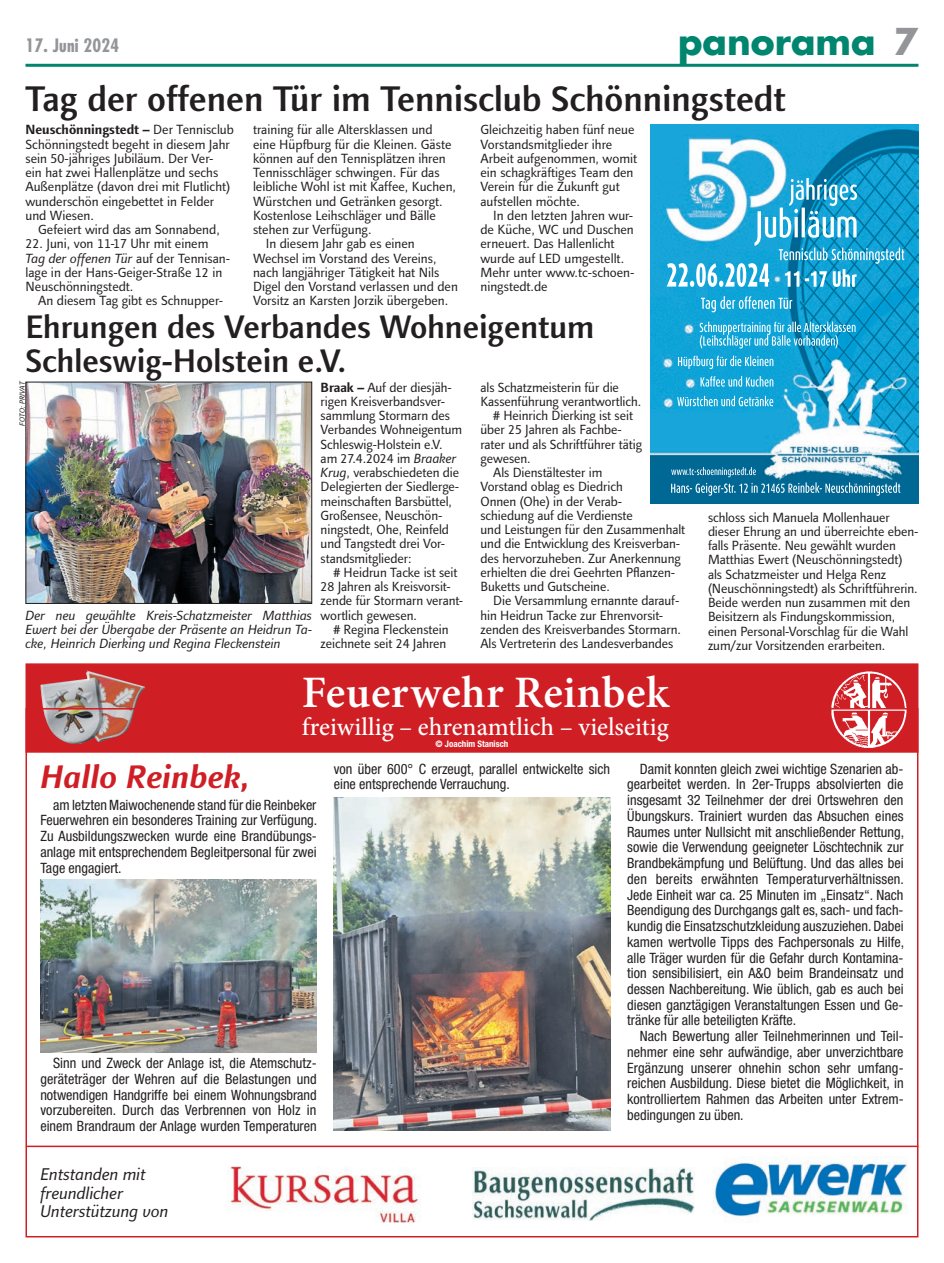
<style>
.page{position:relative;width:944px;height:1263px;background:#fff}
.page>*{position:absolute;margin:0;border:0;box-sizing:border-box;transform-origin:0 0}
.t1{font:600 45px "Minion Pro";letter-spacing:.005em;color:#fff}
.t2{font:500 36px "Linotype Finnegan";color:#231f20}
.t3{font:700 36px "Futura Std";color:#00856f}
.t4{font:500 33px/34.5px "Linotype Finnegan";color:#231f20}
.t5{font:italic 700 33px "Linotype Finnegan";color:#d01e25}
.t6{font:500 25.5px "Minion Pro";color:#fff}
.t7{font:700 condensed 18px "Futura Std";letter-spacing:.01em;color:#939598}
.t8{font:italic 17.25px/18.8px "Linotype Finnegan";color:#231f20}
.t9{font:condensed 14.25px/15.8px "Helvetica Neue LT Std";color:#231f20;text-align:justify}
.t10{font:13.5px/14.2px "Linotype Finnegan";letter-spacing:-.005em;color:#231f20}
.t11{font:italic 13.5px/14.2px "Linotype Finnegan";color:#231f20;text-align:justify}
.t12{font:700 condensed 9px "Helvetica Neue LT Std";color:#fff}
.t13{font:italic 7.5px "Linotype Finnegan SC";color:#231f20}
.s1{color:#939598}
.s2{font-weight:700}
.s3{font-style:italic}
</style>
<div class="page">
<hr style="left:26px;top:64px;width:892px;height:3px;background:#00856f">
<div style="left:26px;top:663px;width:892px;height:90px;background:#d01e25;border:2px solid #d01e25"></div>
<img style="left:831px;top:671px;width:76px;height:77px">
<img style="left:40px;top:670px;width:105px;height:74px">
<img style="left:713px;top:1158px;width:195px;height:60px">
<img style="left:228px;top:1166px;width:193px;height:56px">
<hr style="left:27px;top:1145px;width:891px;height:2px;background:#d01e25">
<img style="left:40px;top:880px;width:277px;height:172px">
<img style="left:334px;top:797px;width:276px;height:333px">
<img style="left:472px;top:1167px;width:223px;height:53px">
<img style="left:651px;top:124px;width:267px;height:379px">
<img style="left:28px;top:384px;width:282px;height:218px">
<div style="left:26px;top:382px;width:286px;height:222px;border:1px solid #231f20"></div>
<h3 class="t7" style="left:26px;top:34px;width:95px">17. Juni 2024</h3>
<h2 class="t3" style="left:678px;top:18px;width:242px">panorama <span class="s1">7</span></h2>
<h2 class="t2" style="left:26px;top:78px;width:762px">Tag der offenen Tür im Tennisclub Schönningstedt</h2>
<p class="t10" style="left:26px;top:123px;width:210px"><span class="s2">Neuschönningstedt –</span> Der Tennisclub Schönningstedt begeht in diesem Jahr sein 50-jähriges Jubiläum. Der Ver-<br>ein hat zwei Hallenplätze und sechs Außenplätze (davon drei mit Flutlicht) wunderschön eingebettet in Felder und Wiesen.</p>
<p class="t10" style="left:38px;top:223px;width:183px">Gefeiert wird das am Sonnabend,</p>
<p class="t10" style="left:26px;top:237px;width:206px">22. Juni, von 11-17 Uhr mit einem<br><span class="s3">Tag der offenen Tür</span> auf der Tennisan&shy;lage in der Hans-Geiger-Straße 12 in<br>Neuschönningstedt.</p>
<p class="t10" style="left:38px;top:294px;width:186px">An diesem Tag gibt es Schnupper-</p>
<p class="t10" style="left:253px;top:123px;width:181px">training für alle Altersklassen und</p>
<p class="t10" style="left:253px;top:137px;width:200px">eine Hüpfburg für die Kleinen. Gäste</p>
<p class="t10" style="left:253px;top:151px;width:194px">können auf den Tennisplätzen ihren</p>
<p class="t10" style="left:253px;top:166px;width:188px">Tennisschläger schwingen. Für das</p>
<p class="t10" style="left:253px;top:180px;width:205px">leibliche Wohl ist mit Kaffee, Kuchen,</p>
<p class="t10" style="left:253px;top:194px;width:191px">Würstchen und Getränken gesorgt.</p>
<p class="t10" style="left:253px;top:208px;width:185px">Kostenlose Leihschläger und Bälle</p>
<p class="t10" style="left:253px;top:223px;width:120px">stehen zur Verfügung.</p>
<p class="t10" style="left:266px;top:237px;width:151px">In diesem Jahr gab es einen</p>
<p class="t10" style="left:253px;top:251px;width:185px">Wechsel im Vorstand des Vereins,</p>
<p class="t10" style="left:253px;top:265px;width:188px">nach langjähriger Tätigkeit hat Nils</p>
<p class="t10" style="left:253px;top:280px;width:206px">Digel den Vorstand verlassen und den</p>
<p class="t10" style="left:253px;top:294px;width:197px">Vorsitz an Karsten Jorzik übergeben.</p>
<p class="t10" style="left:480px;top:123px;width:158px">Gleichzeitig haben fünf neue<br>Vorstandsmitglieder ihre<br>Arbeit aufgenommen, womit ein schagkräftiges Team den<br>Verein für die Zukunft gut aufstellen möchte.</p>
<p class="t10" style="left:480px;top:208px;width:156px;text-indent:13px">In den letzten Jahren wur&shy;de Küche, WC und Duschen erneuert. Das Hallenlicht wurde auf LED umgestellt.<br>Mehr unter www.tc-schoen&shy;ningstedt.de</p>
<h3 class="t4" style="left:26px;top:310px;width:570px">Ehrungen des Verbandes Wohneigentum<br>Schleswig-Holstein e.V.</h3>
<p class="t13" style="left:18px;top:426px;width:46px;rotate:-90deg">FOTO: PRIVAT</p>
<p class="t10" style="left:321px;top:380px;width:143px"><span class="s2">Braak –</span> Auf der diesjäh&shy;rigen Kreisverbandsver&shy;sammlung Stormarn des<br>Verbandes Wohneigentum<br>Schleswig-Holstein e.V. am 27.4.2024 im <span class="s3">Braaker<br>Krug</span>, verabschiedeten die<br>Delegierten der Siedlerge&shy;meinschaften Barsbüttel,<br>Großensee, Neuschön&shy;ningstedt, Ohe, Reinfeld und Tangstedt drei Vor&shy;standsmitglieder:</p>
<p class="t10" style="left:321px;top:565px;width:144px;text-indent:13px"># Heidrun Tacke ist seit<br>28 Jahren als Kreisvorsit&shy;zende für Stormarn verant&shy;wortlich gewesen.</p>
<p class="t10" style="left:321px;top:622px;width:129px;text-align:right"># Regina Fleckenstein zeichnete seit 24 Jahren</p>
<p class="t10" style="left:480px;top:380px;width:140px">als Schatzmeisterin für die</p>
<p class="t10" style="left:480px;top:394px;width:162px">Kassenführung verantwortlich.</p>
<p class="t10" style="left:493px;top:409px;width:141px"># Heinrich Dierking ist seit</p>
<p class="t10" style="left:480px;top:423px;width:143px">über 25 Jahren als Fachbe-</p>
<p class="t10" style="left:480px;top:437px;width:163px">rater und als Schriftführer tätig</p>
<p class="t10" style="left:480px;top:451px;width:52px">gewesen.</p>
<p class="t10" style="left:493px;top:466px;width:111px">Als Dienstältester im</p>
<p class="t10" style="left:480px;top:480px;width:144px">Vorstand oblag es Diedrich</p>
<p class="t10" style="left:480px;top:494px;width:143px">Onnen (Ohe) in der Verab-</p>
<p class="t10" style="left:480px;top:508px;width:154px">schiedung auf die Verdienste</p>
<p class="t10" style="left:480px;top:522px;width:206px">und Leistungen für den Zusammenhalt</p>
<p class="t10" style="left:480px;top:537px;width:201px">und die Entwicklung des Kreisverban-</p>
<p class="t10" style="left:480px;top:551px;width:202px">des hervorzuheben. Zur Anerkennung</p>
<p class="t10" style="left:480px;top:565px;width:196px">erhielten die drei Geehrten Pflanzen-</p>
<p class="t10" style="left:480px;top:579px;width:131px">Buketts und Gutscheine.</p>
<p class="t10" style="left:493px;top:594px;width:188px">Die Versammlung ernannte darauf-</p>
<p class="t10" style="left:480px;top:608px;width:184px">hin Heidrun Tacke zur Ehrenvorsit-</p>
<p class="t10" style="left:480px;top:622px;width:202px">zenden des Kreisverbandes Stormarn.</p>
<p class="t10" style="left:480px;top:636px;width:194px">Als Vertreterin des Landesverbandes</p>
<p class="t11" style="left:26px;top:608px;width:288px">Der neu gewählte Kreis-Schatzmeister Matthias Ewert bei der Übergabe der Präsente an Heidrun Ta&shy;cke, Heinrich Dierking und Regina Fleckenstein</p>
<h1 class="t1" style="left:302px;top:661px;width:369px">Feuerwehr Reinbek</h1>
<h3 class="t6" style="left:302px;top:710px;width:368px">freiwillig – ehrenamtlich – vielseitig</h3>
<p class="t12" style="left:436px;top:739px;width:74px">© Joachim Stanisch</p>
<p class="t10" style="left:708px;top:510px;width:212px">schloss sich Manuela Mollenhauer dieser Ehrung an und überreichte eben&shy;falls Präsente. Neu gewählt wurden Matthias Ewert (Neuschönningstedt) als Schatzmeister und Helga Renz (Neuschönningstedt) als Schriftführerin.<br>Beide werden nun zusammen mit den Beisitzern als Findungskommission, einen Personal-Vorschlag für die Wahl zum/zur Vorsitzenden erarbeiten.</p>
<h3 class="t5" style="left:40px;top:757px;width:211px">Hallo Reinbek,</h3>
<p class="t9" style="left:40px;top:797px;width:278px;text-indent:13px">am letzten Maiwochenende stand für die Reinbeker Feuerwehren ein besonderes Training zur Verfügung.<br>Zu Ausbildungszwecken wurde eine Brandübungs&shy;anlage mit entsprechendem Begleitpersonal für zwei Tage engagiert.</p>
<p class="t9" style="left:40px;top:1055px;width:278px;text-indent:13px">Sinn und Zweck der Anlage ist, die Atemschutz&shy;geräteträger der Wehren auf die Belastungen und notwendigen Handgriffe bei einem Wohnungsbrand vorzubereiten. Durch das Verbrennen von Holz in einem Brandraum der Anlage wurden Temperaturen</p>
<p class="t8" style="left:40px;top:1165px;width:130px">Entstanden mit freundlicher<br>Unterstützung von</p>
<p class="t9" style="left:334px;top:760px;width:278px">von über 600° C erzeugt, parallel entwickelte sich eine entsprechende Verrauchung.</p>
<p class="t9" style="left:627px;top:760px;width:278px;text-indent:13px">Damit konnten gleich zwei wichtige Szenarien ab&shy;gearbeitet werden. In 2er-Trupps absolvierten die insgesamt 32 Teilnehmer der drei Ortswehren den Übungskurs. Trainiert wurden das Absuchen eines Raumes unter Nullsicht mit anschließender Rettung, sowie die Verwendung geeigneter Löschtechnik zur Brandbekämpfung und Belüftung. Und das alles bei den bereits erwähnten Temperaturverhältnissen.<br>Jede Einheit war ca. 25 Minuten im „Einsatz“. Nach Beendigung des Durchgangs galt es, sach- und fach&shy;kundig die Einsatzschutzkleidung auszuziehen. Dabei kamen wertvolle Tipps des Fachpersonals zu Hilfe, alle Träger wurden für die Gefahr durch Kontamina&shy;tion sensibilisiert, ein A&amp;O beim Brandeinsatz und dessen Nachbereitung. Wie üblich, gab es auch bei diesen ganztägigen Veranstaltungen Essen und Ge&shy;tränke für alle beteiligten Kräfte.</p>
<p class="t9" style="left:627px;top:1028px;width:278px;text-indent:13px">Nach Bewertung aller Teilnehmerinnen und Teil&shy;nehmer eine sehr aufwändige, aber unverzichtbare Ergänzung unserer ohnehin schon sehr umfang&shy;reichen Ausbildung. Diese bietet die Möglichkeit, in kontrolliertem Rahmen das Arbeiten unter Extrem&shy;bedingungen zu üben.</p>
</div>
